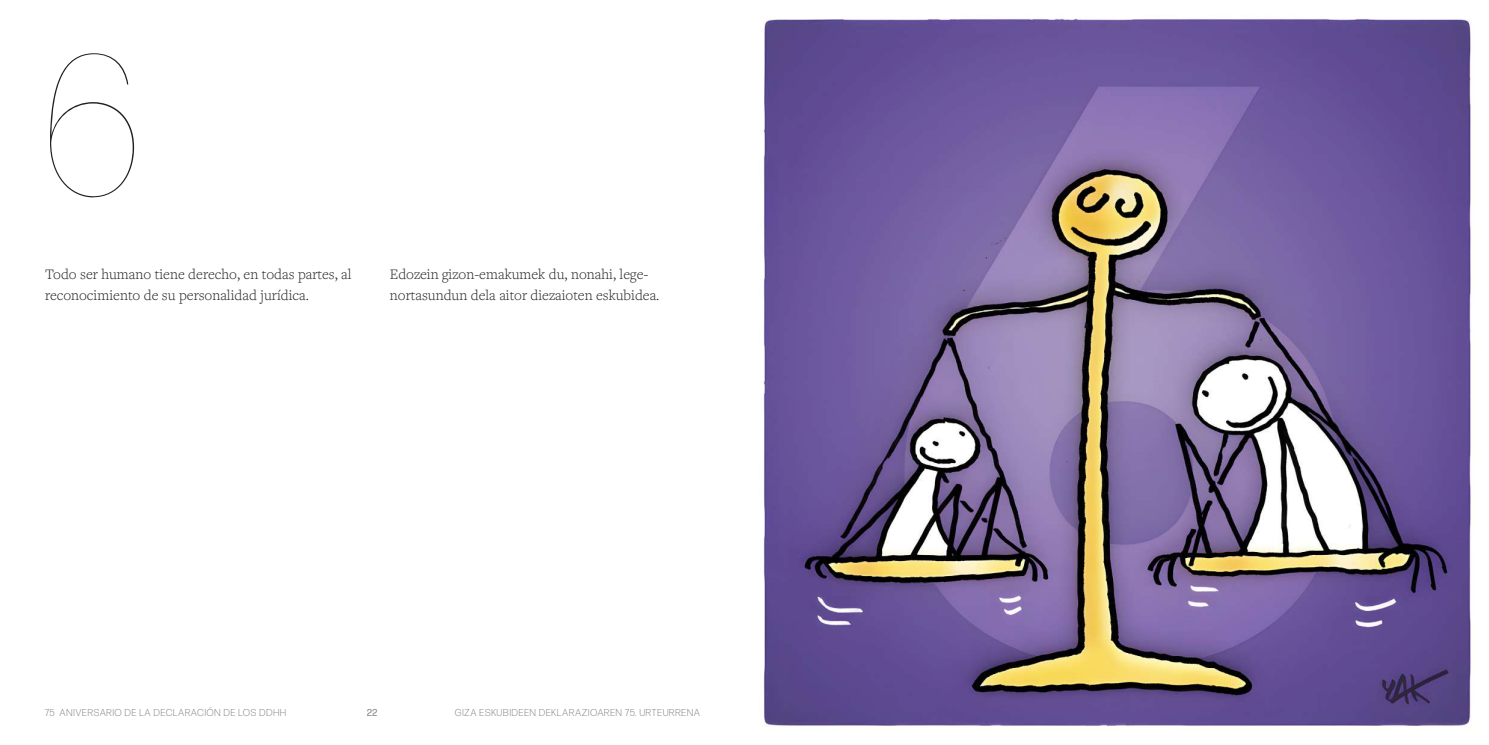
<style>
.page{position:relative;width:1489px;height:745px;background:#fff}
.page>*{position:absolute;margin:0;border:0;box-sizing:border-box;transform-origin:0 0}
.t1{font:100 200px "Forma DJR Banner";color:#231f20}
.t2{font:300 15px/21.2px "Freight Text Pro";color:#231f20}
.t3{font:300 10px "Forma DJR Banner";letter-spacing:.1em;color:#808285}
.t4{font:10px "Forma DJR Banner";color:#808285}
</style>
<div class="page">
<img style="left:763px;top:18px;width:711px;height:711px">
<h1 class="t1" style="left:45px;top:7px;width:95px">6</h1>
<p class="t2" style="left:45px;top:263px;width:308px">Todo ser humano tiene derecho, en todas partes, al reconocimiento de su personalidad jurídica.</p>
<p class="t2" style="left:390px;top:263px;width:271px">Edozein gizon-emakumek du, nonahi, lege&shy;nortasundun dela aitor diezaioten eskubidea.</p>
<p class="t3" style="left:45px;top:706px;width:242px">75 ANIVERSARIO DE LA DECLARACIÓN DE LOS DDHH</p>
<p class="t4" style="left:367px;top:706px;width:12px">22</p>
<p class="t3" style="left:455px;top:706px;width:246px">GIZA ESKUBIDEEN DEKLARAZIOAREN 75. URTEURRENA</p>
</div>
